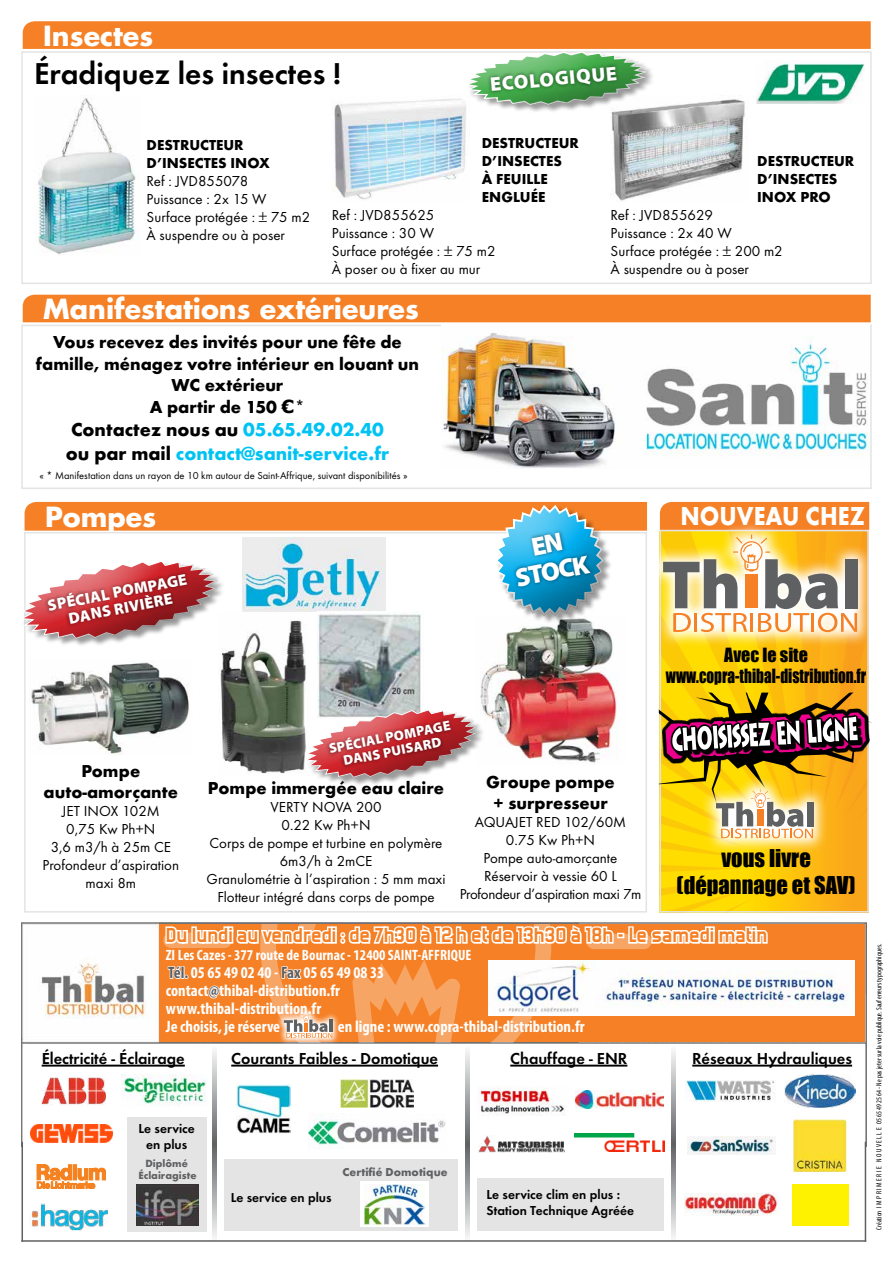
<style>
.page{position:relative;width:893px;height:1263px;background:#fff}
.page>*{position:absolute;margin:0;border:0;box-sizing:border-box;transform-origin:0 0}
.t1{font:31.65px "Austere Black Caps SSK";color:#fff;scale:.56 1}
.t2{font:600 31.35px "Futura T";color:#000}
.t3{font:700 27px "Futura";color:#fff}
.t4{font:700 27px "Futura T";color:#fff;scale:.89 1}
.t5{font:900 26.1px/27.3px "Myriad Pro";color:#fff;text-align:center}
.t6{font:700 22.5px "Forgotten Futurist";color:#f58025}
.t7{font:22.5px/27px "Impact";color:#000;text-align:center}
.t8{font:900 19.95px "Myriad Pro";color:#fff}
.t9{font:700 19.5px/23.4px "Futura T";color:#00c3f3}
.t10{font:700 18px/21.6px "Futura T";color:#000;text-align:center}
.t11{font:18px/21.6px "Impact";color:#000;text-align:center}
.t12{font:700 17.85px/21.5px "Futura T";color:#000;text-align:center}
.t13{font:700 condensed 16.5px/18px "Myriad Pro";color:#fff}
.t14{font:600 16.5px "Futura T";color:#000}
.t15{font:900 15.9px/16.5px "Myriad Pro";color:#fff;text-align:center}
.t16{font:15px/18px "Futura T";color:#000}
.t17{font:700 15px/18px "Futura T";color:#000}
.t18{font:700 condensed 15px "Myriad Pro";color:#fff}
.t19{font:900 13.8px/14.4px "Myriad Pro";color:#fff;text-align:center}
.t20{font:600 13.5px/16.2px "Futura T";color:#000;text-align:center}
.t21{font:700 11.85px "Futura T";color:#5f6062}
.t22{font:700 10.8px/12.1px "Futura T";color:#5f6062;text-align:center}
.t23{font:10.5px "Futura T";color:#000}
.t24{font:condensed 7.5px "Myriad Pro";color:#000}
.s1{font-family:"Verdana"}
.s2{color:#000}
.s3{color:#5f6062}
.s4{font-weight:900;color:#5f6062}
</style>
<div class="page">
<svg style="left:662px;top:838px;width:204px;height:71px;background:#fdc809"></svg>
<img style="left:22px;top:923px;width:844px;height:219px">
<div style="left:159px;top:924px;width:706px;height:118px;background:#f58025"></div>
<svg style="left:163px;top:938px;width:488px;height:104px"></svg>
<svg style="left:164px;top:923px;width:605px;height:76px"></svg>
<div style="left:23px;top:1044px;width:842px;height:105px;background:#fff"></div>
<hr style="left:42px;top:1065px;width:143px;height:1px;background:#000">
<hr style="left:231px;top:1065px;width:207px;height:1px;background:#000">
<hr style="left:510px;top:1065px;width:117px;height:1px;background:#000">
<hr style="left:692px;top:1065px;width:160px;height:1px;background:#000">
<svg style="left:213px;top:1050px;width:4px;height:188px"></svg>
<svg style="left:465px;top:1050px;width:4px;height:188px"></svg>
<svg style="left:671px;top:1050px;width:4px;height:188px"></svg>
<img style="left:32px;top:1203px;width:76px;height:27px">
<img style="left:576px;top:1090px;width:87px;height:18px">
<img style="left:488px;top:961px;width:366px;height:54px">
<img style="left:122px;top:1075px;width:84px;height:31px">
<img style="left:41px;top:1077px;width:65px;height:28px">
<img style="left:237px;top:1085px;width:53px;height:48px">
<img style="left:30px;top:1125px;width:82px;height:17px">
<svg style="left:37px;top:1164px;width:69px;height:25px"></svg>
<img style="left:340px;top:1079px;width:73px;height:29px">
<img style="left:478px;top:1136px;width:87px;height:16px">
<img style="left:478px;top:1087px;width:87px;height:29px">
<img style="left:686px;top:1080px;width:89px;height:21px">
<img style="left:785px;top:1074px;width:70px;height:33px">
<img style="left:687px;top:1136px;width:87px;height:18px">
<img style="left:685px;top:1194px;width:93px;height:21px">
<hr style="left:22px;top:1142px;width:1px;height:100px;background:#5f6062">
<hr style="left:865px;top:1142px;width:1px;height:100px;background:#5f6062">
<hr style="left:21px;top:1240px;width:845px;height:2px;background:#5f6062">
<div style="left:128px;top:1117px;width:79px;height:114px;background:#e4e4e5"></div>
<div style="left:224px;top:1159px;width:234px;height:72px;background:#e4e4e5"></div>
<div style="left:477px;top:1178px;width:186px;height:53px;background:#e4e4e5"></div>
<img style="left:136px;top:1184px;width:63px;height:41px">
<div style="left:360px;top:1182px;width:69px;height:45px;background:#fff"></div>
<img style="left:364px;top:1184px;width:61px;height:40px">
<img style="left:308px;top:1113px;width:138px;height:36px">
<img style="left:574px;top:1133px;width:91px;height:19px">
<img style="left:794px;top:1119px;width:53px;height:53px">
<div style="left:792px;top:1184px;width:56px;height:41px;background:#fff200"></div>
<img style="left:334px;top:114px;width:132px;height:86px">
<img style="left:38px;top:114px;width:98px;height:104px">
<img style="left:611px;top:114px;width:134px;height:87px">
<svg style="left:23px;top:21px;width:848px;height:93px"></svg>
<div style="left:487px;top:63px;width:133px;height:32px;background:#000;opacity:.5"></div>
<img style="left:757px;top:60px;width:108px;height:43px">
<svg style="left:700px;top:838px;width:129px;height:16px;background:#fed842"></svg>
<img style="left:21px;top:218px;width:851px;height:620px">
<svg style="left:276px;top:1006px;width:64px;height:38px"></svg>
<svg style="left:284px;top:1013px;width:48px;height:25px"></svg>
<h3 class="t3" style="left:43px;top:17px;width:111px">Insectes</h3>
<h2 class="t2" style="left:34px;top:55px;width:309px">Éradiquez les insectes !</h2>
<h3 class="t8" style="left:489px;top:71px;width:129px;rotate:-5deg">ecologique</h3>
<p class="t17" style="left:147px;top:136px;width:125px">DESTRUCTEUR<br>D’INSECTES INOX</p>
<p class="t16" style="left:147px;top:172px;width:165px">Ref : JVD855078<br>Puissance : 2x 15 W<br>Surface protégée : ± 75 m2<br>À suspendre ou à poser</p>
<p class="t17" style="left:482px;top:134px;width:99px">DESTRUCTEUR<br>D’INSECTES<br>À FEUILLE<br>ENGLUÉE</p>
<p class="t16" style="left:332px;top:206px;width:165px">Ref : JVD855625<br>Puissance : 30 W<br>Surface protégée : ± 75 m2<br>À poser ou à fixer au mur</p>
<h3 class="t3" style="left:43px;top:290px;width:377px">Manifestations extérieures</h3>
<p class="t10" style="left:36px;top:331px;width:385px">Vous recevez des invités pour une fête de famille, ménagez votre intérieur en louant un<br>WC extérieur<br>A partir de 150 <span class="s1">€</span>*</p>
<h3 class="t9" style="left:66px;top:418px;width:325px"><span class="s2">Contactez nous au</span> 05.65.49.02.40 <span class="s2">ou par mail</span> contact@sanit-service.fr</h3>
<p class="t17" style="left:757px;top:152px;width:99px">DESTRUCTEUR<br>D’INSECTES<br>INOX PRO</p>
<p class="t16" style="left:611px;top:206px;width:174px">Ref : JVD855629<br>Puissance : 2x 40 W<br>Surface protégée : ± 200 m2<br>À suspendre ou à poser</p>
<p class="t23" style="left:39px;top:470px;width:370px">« * Manifestation dans un rayon de 10 km autour de Saint-Affrique, suivant disponibilités »</p>
<h3 class="t3" style="left:45px;top:498px;width:113px">Pompes</h3>
<h3 class="t4" style="left:680px;top:500px;width:209px">NOUVEAU CHEZ</h3>
<h3 class="t5" style="left:508px;top:537px;width:76px;rotate:-11deg">EN<br>STOC K</h3>
<p class="t15" style="left:46px;top:597px;width:143px;rotate:-11deg">Spécial pompa ge dans rivière</p>
<p class="t11" style="left:666px;top:643px;width:202px">Avec le site www.copra-thibal-distribution.fr</p>
<p class="t12" style="left:44px;top:760px;width:136px">Pompe auto-amorçante</p>
<p class="t16" style="left:43px;top:802px;width:138px;text-align:center">JET INOX 102M<br>0,75 Kw Ph+N<br>3,6 m3/h à 25m CE<br>Profondeur d’aspiration maxi 8m</p>
<p class="t19" style="left:328px;top:741px;width:125px;rotate:-11deg">Spécial pompa ge dans puisa rd</p>
<p class="t12" style="left:208px;top:777px;width:238px">Pompe immergée eau claire</p>
<p class="t16" style="left:207px;top:798px;width:240px;text-align:center">VERTY NOVA 200<br>0.22 Kw Ph+N<br>Corps de pompe et turbine en polymère<br>6m3/h à 2mCE<br>Granulométrie à l’aspiration : 5 mm maxi<br>Flotteur intégré dans corps de pompe</p>
<p class="t12" style="left:486px;top:771px;width:130px">Groupe pompe + surpresseur</p>
<p class="t16" style="left:460px;top:813px;width:183px;text-align:center">AQUAJET RED 102/60M<br>0.75 Kw Ph+N<br>Pompe auto-amorçante<br>Réservoir à vessie 60 L<br>Profondeur d’aspiration maxi 7m</p>
<h1 class="t1" style="left:671px;top:721px;width:333px;rotate:-4deg">Choisissez en ligne</h1>
<h3 class="t7" style="left:677px;top:844px;width:180px">vous livre (dépannage et SAV)</h3>
<h3 class="t6" style="left:166px;top:923px;width:603px">Du lundi au vendredi : de 7h30 à 12 h et de 13h30 à 18h - Le samedi matin</h3>
<p class="t18" style="left:166px;top:946px;width:307px">ZI Les Cazes - 377 route de Bournac - 12400 SAINT-AFFRIQUE</p>
<p class="t13" style="left:166px;top:963px;width:220px"><span class="s3">Tél.</span> 05 65 49 02 40 - <span class="s3">Fax</span> 05 65 49 08 33 contact<span class="s4">@</span>thibal-distribution.fr www.thibal-distribution.fr<br>Je choisis, je réserve</p>
<p class="t13" style="left:338px;top:1017px;width:248px">en ligne : www.copra-thibal-distribution.fr</p>
<p class="t14" style="left:42px;top:1048px;width:145px">Électricité - Éclairage</p>
<p class="t14" style="left:231px;top:1048px;width:208px">Courants Faibles - Domotique</p>
<p class="t14" style="left:510px;top:1048px;width:119px">Chauffage - ENR</p>
<p class="t14" style="left:692px;top:1048px;width:161px">Réseaux Hydrauliques</p>
<p class="t20" style="left:138px;top:1120px;width:58px">Le service en plus</p>
<p class="t22" style="left:138px;top:1157px;width:60px">Diplômé<br>Éclairagiste</p>
<p class="t20" style="left:231px;top:1189px;width:102px">Le service en plus</p>
<p class="t21" style="left:343px;top:1165px;width:106px">Certifié Domotique</p>
<p class="t20" style="left:486px;top:1186px;width:149px;text-align:left">Le service clim en plus :<br>Station Technique Agréée</p>
<p class="t24" style="left:874px;top:1229px;width:287px;rotate:-90deg">Création I M P R I M E R I E N O U V E L L E 05 65 49 25 64 - Ne pas jeter sur la voie publique. Sauf erreurs typographiques.</p>
</div>
